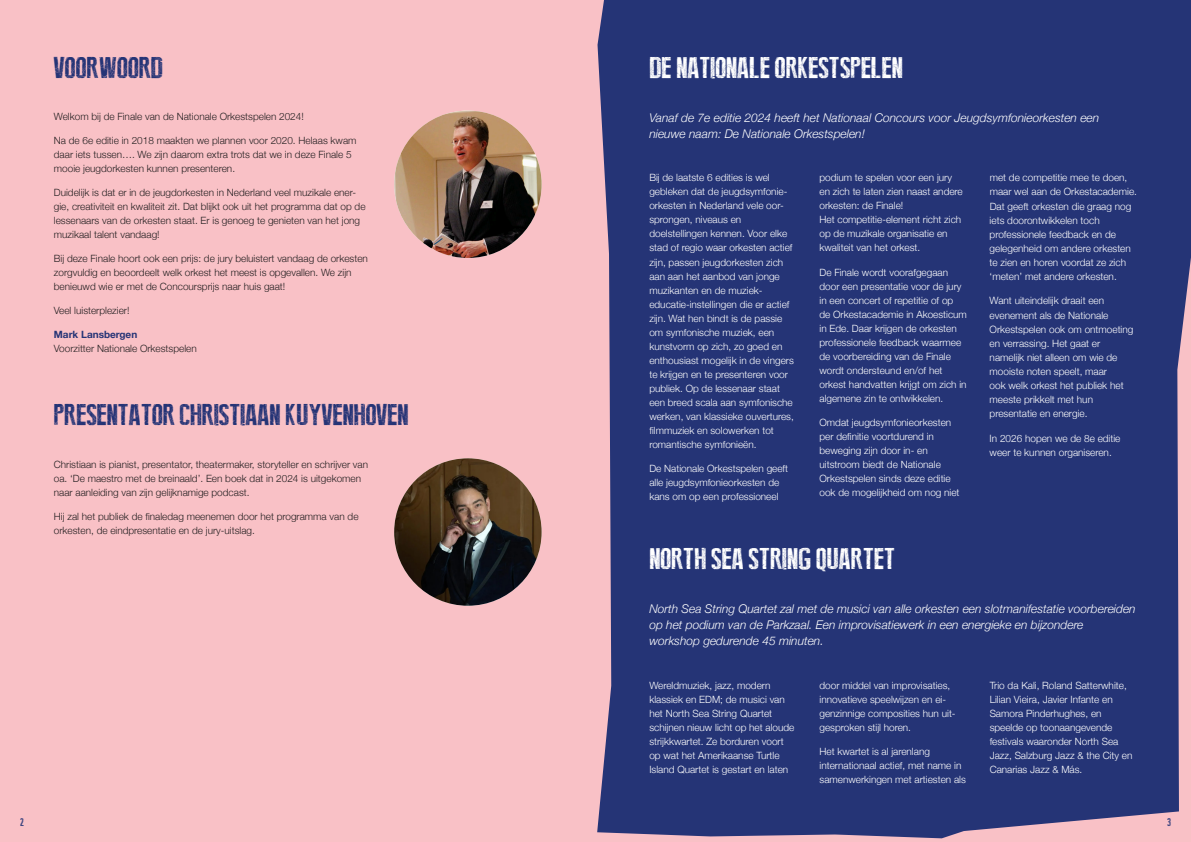
<style>
.page{position:relative;width:1191px;height:842px;background:#f9c1c6}
.page>*{position:absolute;margin:0;border:0;box-sizing:border-box;transform-origin:0 0}
.t1{font:30px "Broken Type";color:#fff}
.t2{font:30px "Broken Type";color:#253476}
.t3{font:italic 300 12px/16px "Helvetica Neue";color:#fff}
.t4{font:11px "Broken Type";color:#253476}
.t5{font:300 10.1px/14.1px "Helvetica Neue";color:#fff}
.t6{font:300 10px/14px "Helvetica Neue";color:#fff}
.t7{font:300 10px/14px "Helvetica Neue";color:#231f20}
.t8{font:700 10px "Helvetica Neue";color:#253476}
.s1{font-size:10px}
</style>
<div class="page">
<div style="left:597px;top:0;width:594px;height:838px;background:#253476"></div>
<img style="left:394px;top:111px;width:147px;height:147px;border-radius:74px">
<img style="left:394px;top:458px;width:147px;height:148px;border-radius:74px">
<h1 class="t2" style="left:54px;top:53px;width:111px">VOORWOORD</h1>
<p class="t7" style="left:54px;top:109px;width:251px">Welkom bij de Finale van de Nationale Orkestspelen 2024!</p>
<p class="t7" style="left:54px;top:133px;width:304px">Na de 6e editie in 2018 maakten we plannen voor 2020. Helaas kwam daar iets tussen…. We zijn daarom extra trots dat we in deze Finale 5 mooie jeugdorkesten kunnen presenteren.</p>
<p class="t7" style="left:54px;top:185px;width:313px">Duidelijk is dat er in de jeugdorkesten in Nederland veel muzikale ener&shy;gie, creativiteit en kwaliteit zit. Dat blijkt ook uit het programma dat op de lessenaars van de orkesten staat. Er is genoeg te genieten van het jong muzikaal talent vandaag!</p>
<p class="t7" style="left:54px;top:251px;width:315px">Bij deze Finale hoort ook een prijs: de jury beluistert vandaag de orkesten zorgvuldig en beoordeelt welk orkest het meest is opgevallen. We zijn benieuwd wie er met de Concoursprijs naar huis gaat!</p>
<p class="t7" style="left:54px;top:303px;width:77px">Veel luisterplezier!</p>
<p class="t8" style="left:54px;top:327px;width:85px">Mark Lansbergen</p>
<p class="t7" style="left:54px;top:341px;width:144px">Voorzitter Nationale Orkestspelen</p>
<h1 class="t2" style="left:54px;top:401px;width:356px">PRESENTATOR CHRISTIAAN KUYVENHOVEN</h1>
<p class="t7" style="left:54px;top:457px;width:316px">Christiaan is pianist, presentator, theatermaker, storyteller en schrijver van oa. ‘De maestro met de breinaald’. Een boek dat in 2024 is uitgekomen naar aanleiding van zijn gelijknamige podcast.</p>
<p class="t7" style="left:54px;top:509px;width:306px">Hij zal het publiek de finaledag meenemen door het programma van de orkesten, de eindpresentatie en de jury-uitslag.</p>
<h1 class="t1" style="left:649px;top:53px;width:255px">DE NATIONALE ORKESTSPELEN</h1>
<p class="t3" style="left:649px;top:109px;width:451px">Vanaf de 7e editie 2024 heeft het Nationaal Concours voor Jeugdsymfonieorkesten een nieuwe naam: De Nationale Orkestspelen!</p>
<p class="t6" style="left:649px;top:170px;width:146px">Bij de laatste 6 edities is wel gebleken dat de jeugdsymfonie&shy;orkesten in Nederland vele oor&shy;sprongen, niveaus en doelstellingen kennen. Voor elke stad of regio waar orkesten actief zijn, passen jeugdorkesten zich aan aan het aanbod van jonge muzikanten en de muziek&shy;educatie-instellingen die er actief zijn. Wat hen bindt is de passie om symfonische muziek, een kunstvorm op zich, zo goed en enthousiast mogelijk in de vingers te krijgen en te presenteren voor publiek. Op de lessenaar staat een breed scala aan symfonische werken, van klassieke ouvertures, filmmuziek en solowerken tot romantische symfonieën.</p>
<p class="t6" style="left:649px;top:460px;width:140px">De Nationale Orkestspelen geeft alle jeugdsymfonieorkesten de kans om op een professioneel</p>
<p class="t6" style="left:819px;top:170px;width:145px">podium te spelen voor een jury en zich te laten zien naast andere orkesten: de Finale!<br>Het competitie-element richt zich op de muzikale organisatie en kwaliteit van het orkest.</p>
<p class="t6" style="left:819px;top:264px;width:149px">De Finale wordt voorafgegaan door een presentatie voor de jury in een concert of repetitie of op<br>de Orkestacademie in Akoesticum in Ede. Daar krijgen de orkesten professionele feedback waarmee de voorbereiding van de Finale wordt ondersteund en/of het orkest handvatten krijgt om zich in algemene zin te ontwikkelen.</p>
<p class="t6" style="left:819px;top:414px;width:142px">Omdat jeugdsymfonieorkesten per definitie voortdurend in beweging zijn door in- en uitstroom biedt de Nationale<br>Orkestspelen sinds deze editie ook de mogelijkheid om nog niet</p>
<h1 class="t1" style="left:649px;top:544px;width:247px">NORTH SEA STRING QUARTET</h1>
<p class="t6" style="left:989px;top:170px;width:149px">met de competitie mee te doen, maar wel aan de Orkestacademie.</p>
<p class="t5" style="left:989px;top:198px;width:143px"><span class="s1">Dat</span> geeft orkesten die graag nog iets doorontwikkelen toch professionele feedback en de gelegenheid om andere orkesten te zien en horen voordat ze zich ‘meten’ met andere orkesten.</p>
<p class="t5" style="left:989px;top:293px;width:145px">Want uiteindelijk draait een evenement als de Nationale<br>Orkestspelen ook om ontmoeting en verrassing. Het gaat er namelijk niet alleen om wie de mooiste noten speelt, maar<br>ook welk orkest het publiek het meeste prikkelt met hun presentatie en energie.</p>
<p class="t5" style="left:989px;top:430px;width:132px">In 2026 hopen we de 8e editie weer te kunnen organiseren.</p>
<p class="t3" style="left:649px;top:600px;width:488px">North Sea String Quartet zal met de musici van alle orkesten een slotmanifestatie voorbereiden op het podium van de Parkzaal. Een improvisatiewerk in een energieke en bijzondere workshop gedurende 45 minuten.</p>
<p class="t6" style="left:649px;top:678px;width:147px">Wereldmuziek, jazz, modern klassiek en EDM; de musici van het North Sea String Quartet schijnen nieuw licht op het aloude strijkkwartet. Ze borduren voort op wat het Amerikaanse Turtle<br>Island Quartet is gestart en laten</p>
<p class="t6" style="left:819px;top:678px;width:138px">door middel van improvisaties, innovatieve speelwijzen en ei&shy;genzinnige composities hun uit&shy;gesproken stijl horen.</p>
<p class="t6" style="left:819px;top:744px;width:148px">Het kwartet is al jarenlang internationaal actief, met name in samenwerkingen met artiesten als</p>
<p class="t6" style="left:989px;top:678px;width:144px">Trio da Kali, Roland Satterwhite,<br>Lilian Vieira, Javier Infante en<br>Samora Pinderhughes, en speelde op toonaangevende festivals waaronder North Sea<br>Jazz, Salzburg Jazz &amp; the City en<br>Canarias Jazz &amp; Más.</p>
<p class="t4" style="left:20px;top:817px;width:5px">2</p>
<p class="t4" style="left:1167px;top:817px;width:5px">3</p>
</div>
